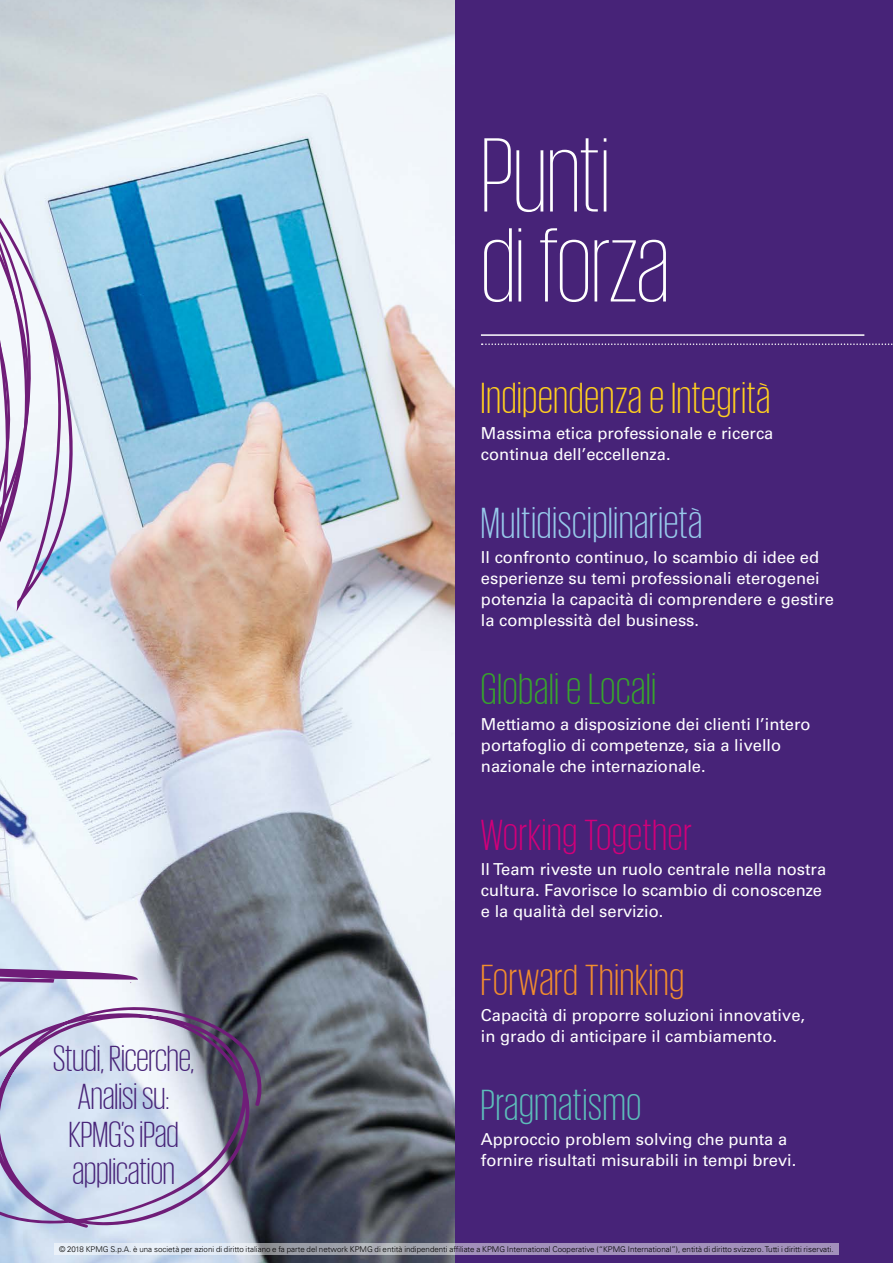
<style>
.page{position:relative;width:893px;height:1263px;background:#fff}
.page>*{position:absolute;margin:0;border:0;box-sizing:border-box;transform-origin:0 0}
.t1{font:200 108px/90px "KPMG";color:#fff}
.t2{font:300 45px "KPMG";letter-spacing:.02em;color:#ffcf1f}
.t3{font:300 45px "KPMG";letter-spacing:.02em;color:#97c9ea}
.t4{font:300 45px "KPMG";letter-spacing:.02em;color:#d1007a}
.t5{font:300 45px "KPMG";letter-spacing:.02em;color:#f18d2e}
.t6{font:300 45px "KPMG";letter-spacing:.02em;color:#37a42c}
.t7{font:300 45px "KPMG";letter-spacing:.02em;color:#5dbdba}
.t8{font:300 37.5px/37.5px "KPMG";color:#472378;text-align:center}
.t9{font:16.5px/21px "Univers LT Std";color:#fff}
.t10{font:300 7.95px "Univers LT Std";color:#000}
</style>
<div class="page">
<img style="left:0;top:0;width:455px;height:1263px">
<div style="left:455px;top:0;width:438px;height:1263px;background:#472378"></div>
<svg style="left:482px;top:343px;width:411px;height:2px"></svg>
<hr style="left:481px;top:334px;width:383px;height:2px;background:#fff">
<svg style="left:0;top:60px;width:78px;height:681px;fill:#e8f0f8"></svg>
<svg style="left:0;top:30px;width:35px;height:693px"></svg>
<svg style="left:0;top:955px;width:138px;height:28px"></svg>
<svg style="left:0;top:1000px;width:265px;height:233px;background:#b5b8cd"></svg>
<svg style="left:54px;top:1243px;width:785px;height:12px;background:#b2acc5"></svg>
<h1 class="t1" style="left:481px;top:128px;width:190px">Punti di forza</h1>
<h2 class="t2" style="left:481px;top:376px;width:291px">Indipendenza e Integrità</h2>
<p class="t9" style="left:481px;top:422px;width:294px">Massima etica professionale e ricerca continua dell’eccellenza.</p>
<h2 class="t3" style="left:481px;top:501px;width:223px">Multidisciplinarietà</h2>
<p class="t9" style="left:481px;top:547px;width:355px">Il confronto continuo, lo scambio di idee ed esperienze su temi professionali eterogenei potenzia la capacità di comprendere e gestire la complessità del business.</p>
<h2 class="t6" style="left:481px;top:667px;width:177px">Globali e Locali</h2>
<p class="t9" style="left:481px;top:713px;width:331px">Mettiamo a disposizione dei clienti l’intero portafoglio di competenze, sia a livello nazionale che internazionale.</p>
<h3 class="t8" style="left:53px;top:1039px;width:143px">Studi, Ricerche,<br>Analisi su:<br>KPMG’s iPad application</h3>
<h2 class="t4" style="left:481px;top:813px;width:213px">Working Together</h2>
<p class="t9" style="left:481px;top:859px;width:347px">Il Team riveste un ruolo centrale nella nostra cultura. Favorisce lo scambio di conoscenze e la qualità del servizio.</p>
<h2 class="t5" style="left:481px;top:958px;width:205px">Forward Thinking</h2>
<p class="t9" style="left:481px;top:1004px;width:326px">Capacità di proporre soluzioni innovative, in grado di anticipare il cambiamento.</p>
<h2 class="t7" style="left:481px;top:1083px;width:162px">Pragmatismo</h2>
<p class="t9" style="left:481px;top:1129px;width:317px">Approccio problem solving che punta a fornire risultati misurabili in tempi brevi.</p>
<p class="t10" style="left:59px;top:1244px;width:776px">© 2018 KPMG S.p.A. è una società per azioni di diritto italiano e fa parte del network KPMG di entità indipendenti affiliate a KPMG International Cooperative (“KPMG International”), entità di diritto svizzero. Tutti i diritti riservati.</p>
</div>
